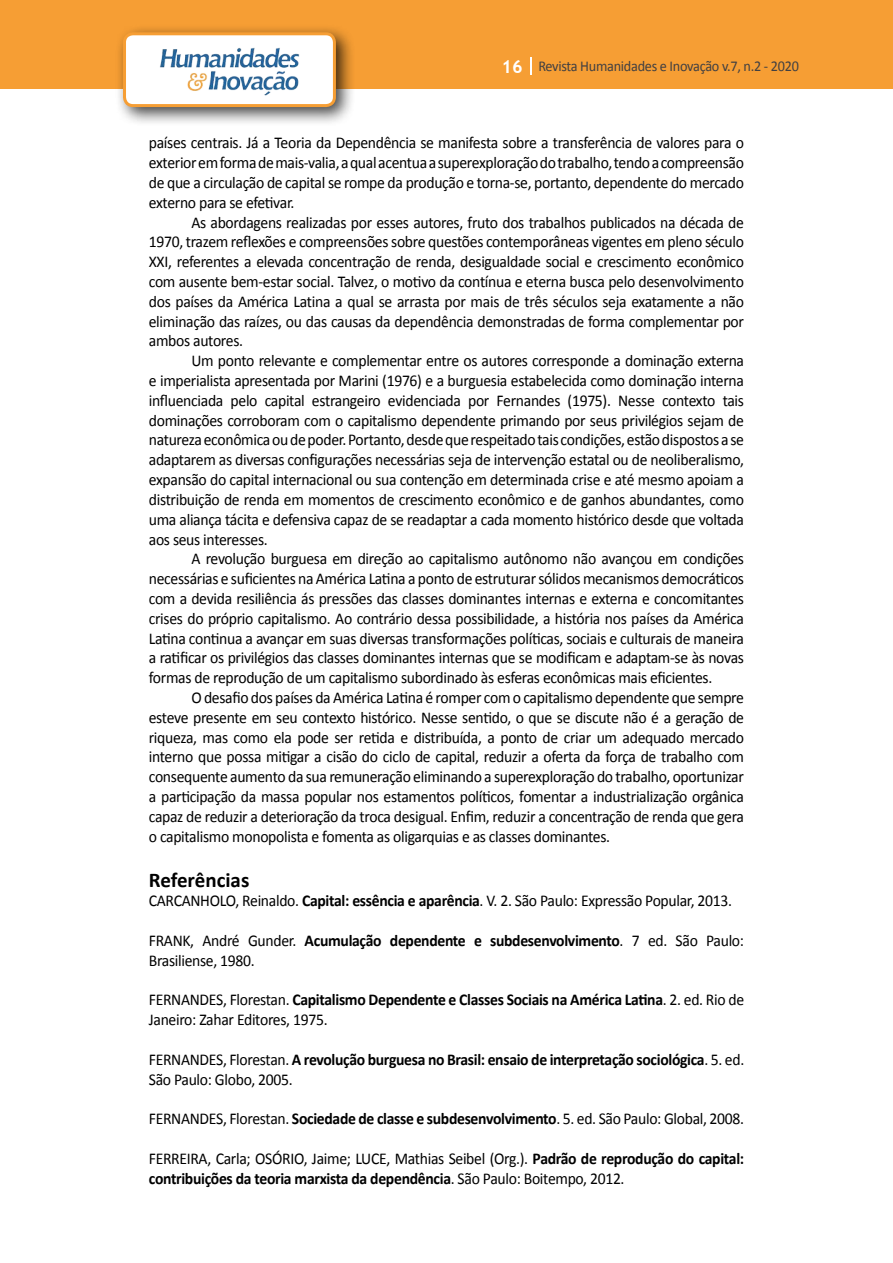
<style>
.page{position:relative;width:893px;height:1263px;background:#fff}
.page>*{position:absolute;margin:0;border:0;box-sizing:border-box;transform-origin:0 0}
.t1{font:700 21px "Calibri";color:#000}
.t2{font:16.5px/19.8px "Calibri";letter-spacing:-.02em;color:#000;text-align:justify;scale:.95 1}
.t3{font:700 16.5px/19.8px "Calibri";letter-spacing:-.02em;color:#000;scale:.95 1}
.t4{font:15px "Calibri";letter-spacing:-.02em;color:#414042;scale:.95 1}
.s1{font-family:"Trebuchet MS";font-weight:700;font-size:18px;color:#fff}
.s2{font-weight:700}
.s3{font-weight:400}
</style>
<div class="page">
<div style="left:0;top:0;width:893px;height:88px;background:#f69e34"></div>
<svg style="left:530px;top:57px;width:2px;height:18px"></svg>
<div style="left:115px;top:24px;width:241px;height:103px;background:#000;opacity:.75"></div>
<div style="left:125px;top:34px;width:209px;height:72px;background:#fff;border-radius:9px"></div>
<img style="left:160px;top:47px;width:140px;height:49px">
<div style="left:123px;top:32px;width:213px;height:75px;border:3px solid #f69e34;border-radius:9px"></div>
<p class="t4" style="left:501px;top:57px;width:315px"><span class="s1">16</span> Revista Humanidades e Inovação v.7, n.2 - 2020</p>
<p class="t2" style="left:149px;top:133px;width:628px">países centrais. Já a Teoria da Dependência se manifesta sobre a transferência de valores para o exterior em forma de mais-valia, a qual acentua a superexploração do trabalho, tendo a compreensão de que a circulação de capital se rompe da produção e torna-se, portanto, dependente do mercado externo para se efetivar.</p>
<p class="t2" style="left:149px;top:212px;width:628px;text-indent:43px">As abordagens realizadas por esses autores, fruto dos trabalhos publicados na década de 1970, trazem reflexões e compreensões sobre questões contemporâneas vigentes em pleno século XXI, referentes a elevada concentração de renda, desigualdade social e crescimento econômico com ausente bem-estar social. Talvez, o motivo da contínua e eterna busca pelo desenvolvimento dos países da América Latina a qual se arrasta por mais de três séculos seja exatamente a não eliminação das raízes, ou das causas da dependência demonstradas de forma complementar por ambos autores.</p>
<p class="t2" style="left:149px;top:351px;width:628px;text-indent:43px">Um ponto relevante e complementar entre os autores corresponde a dominação externa e imperialista apresentada por Marini (1976) e a burguesia estabelecida como dominação interna influenciada pelo capital estrangeiro evidenciada por Fernandes (1975). Nesse contexto tais dominações corroboram com o capitalismo dependente primando por seus privilégios sejam de natureza econômica ou de poder. Portanto, desde que respeitado tais condições, estão dispostos a se adaptarem as diversas configurações necessárias seja de intervenção estatal ou de neoliberalismo, expansão do capital internacional ou sua contenção em determinada crise e até mesmo apoiam a distribuição de renda em momentos de crescimento econômico e de ganhos abundantes, como uma aliança tácita e defensiva capaz de se readaptar a cada momento histórico desde que voltada aos seus interesses.</p>
<p class="t2" style="left:149px;top:549px;width:628px;text-indent:43px">A revolução burguesa em direção ao capitalismo autônomo não avançou em condições necessárias e suficientes na América Latina a ponto de estruturar sólidos mecanismos democráticos com a devida resiliência ás pressões das classes dominantes internas e externa e concomitantes crises do próprio capitalismo. Ao contrário dessa possibilidade, a história nos países da América Latina continua a avançar em suas diversas transformações políticas, sociais e culturais de maneira a ratificar os privilégios das classes dominantes internas que se modificam e adaptam-se às novas formas de reprodução de um capitalismo subordinado às esferas econômicas mais eficientes.</p>
<p class="t2" style="left:149px;top:688px;width:628px;text-indent:43px">O desafio dos países da América Latina é romper com o capitalismo dependente que sempre esteve presente em seu contexto histórico. Nesse sentido, o que se discute não é a geração de riqueza, mas como ela pode ser retida e distribuída, a ponto de criar um adequado mercado interno que possa mitigar a cisão do ciclo de capital, reduzir a oferta da força de trabalho com consequente aumento da sua remuneração eliminando a superexploração do trabalho, oportunizar a participação da massa popular nos estamentos políticos, fomentar a industrialização orgânica capaz de reduzir a deterioração da troca desigual. Enfim, reduzir a concentração de renda que gera o capitalismo monopolista e fomenta as oligarquias e as classes dominantes.</p>
<p class="t1" style="left:149px;top:866px;width:102px">Referências</p>
<p class="t2" style="left:149px;top:891px;width:615px">CARCANHOLO, Reinaldo. <span class="s2">Capital: essência e aparência</span>. V. 2. São Paulo: Expressão Popular, 2013.</p>
<p class="t2" style="left:149px;top:931px;width:628px">FRANK, André Gunder. <span class="s2">Acumulação dependente e subdesenvolvimento</span>. 7 ed. São Paulo:<br>Brasiliense, 1980.</p>
<p class="t2" style="left:149px;top:990px;width:628px">FERNANDES, Florestan. <span class="s2">Capitalismo Dependente e Classes Sociais na América Latina</span>. 2. ed. Rio de<br>Janeiro: Zahar Editores, 1975.</p>
<p class="t3" style="left:149px;top:1049px;width:628px"><span class="s3">FERNANDES, Florestan.</span> A revolução burguesa no Brasil: ensaio de interpretação sociológica<span class="s3">. 5. ed.<br>São Paulo: Globo, 2005.</span></p>
<p class="t2" style="left:149px;top:1109px;width:628px">FERNANDES, Florestan. <span class="s2">Sociedade de classe e subdesenvolvimento</span>. 5. ed. São Paulo: Global, 2008.</p>
<p class="t2" style="left:149px;top:1148px;width:628px">FERREIRA, Carla; OSÓRIO, Jaime; LUCE, Mathias Seibel (Org.). <span class="s2">Padrão de reprodução do capital: contribuições da teoria marxista da dependência</span>. São Paulo: Boitempo, 2012.</p>
</div>
